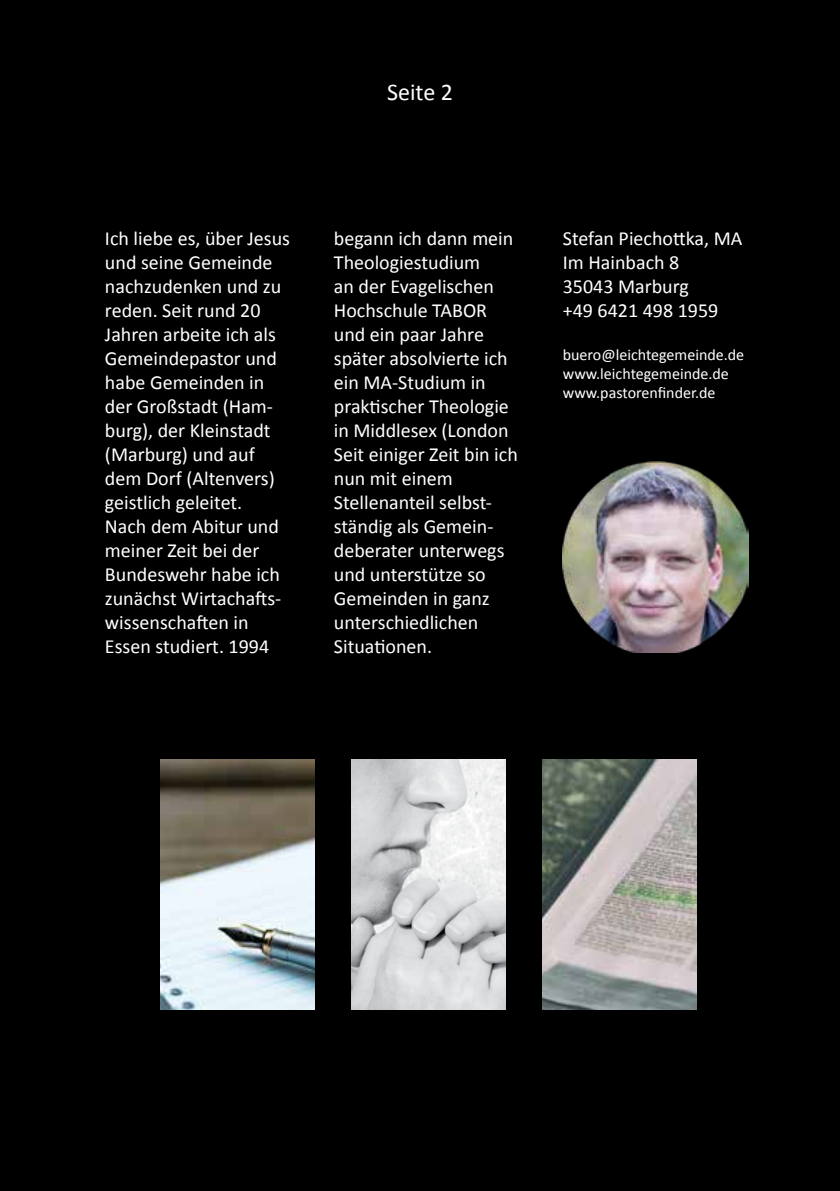
<style>
.page{position:relative;width:840px;height:1191px;background:#fff}
.page>*{position:absolute;margin:0;border:0;box-sizing:border-box;transform-origin:0 0}
.t1{font:24px "Calibri";color:#fff}
.t2{font:20px/24px "Calibri";color:#fff}
.t3{font:16px/19.2px "Calibri";color:#fff}
</style>
<div class="page">
<div style="left:1px;top:1px;width:837px;height:1189px;background:#000"></div>
<img style="left:161px;top:760px;width:153px;height:249px">
<img style="left:351px;top:760px;width:154px;height:249px">
<img style="left:542px;top:760px;width:153px;height:249px">
<img style="left:562px;top:461px;width:185px;height:191px">
<p class="t1" style="left:387px;top:77px;width:67px">Seite 2</p>
<p class="t2" style="left:105px;top:226px;width:186px">Ich liebe es, über Jesus und seine Gemeinde nachzudenken und zu reden. Seit rund 20<br>Jahren arbeite ich als<br>Gemeindepastor und habe Gemeinden in der Großstadt (Ham&shy;burg), der Kleinstadt (Marburg) und auf dem Dorf (Altenvers) geistlich geleitet.<br>Nach dem Abitur und meiner Zeit bei der<br>Bundeswehr habe ich zunächst Wirtachafts&shy;wissenschaften in<br>Essen studiert. 1994</p>
<p class="t2" style="left:334px;top:226px;width:185px">begann ich dann mein<br>Theologiestudium<br>an der Evagelischen<br>Hochschule TABOR und ein paar Jahre später absolvierte ich ein MA-Studium in praktischer Theologie in Middlesex (London<br>Seit einiger Zeit bin ich nun mit einem<br>Stellenanteil selbst&shy;ständig als Gemein&shy;deberater unterwegs und unterstütze so<br>Gemeinden in ganz unterschiedlichen<br>Situationen.</p>
<p class="t2" style="left:562px;top:226px;width:181px">Stefan Piechottka, MA<br>Im Hainbach 8<br>35043 Marburg<br>+49 6421 498 1959</p>
<p class="t3" style="left:562px;top:345px;width:183px">buero@leichtegemeinde.de www.leichtegemeinde.de www.pastorenfinder.de</p>
</div>
